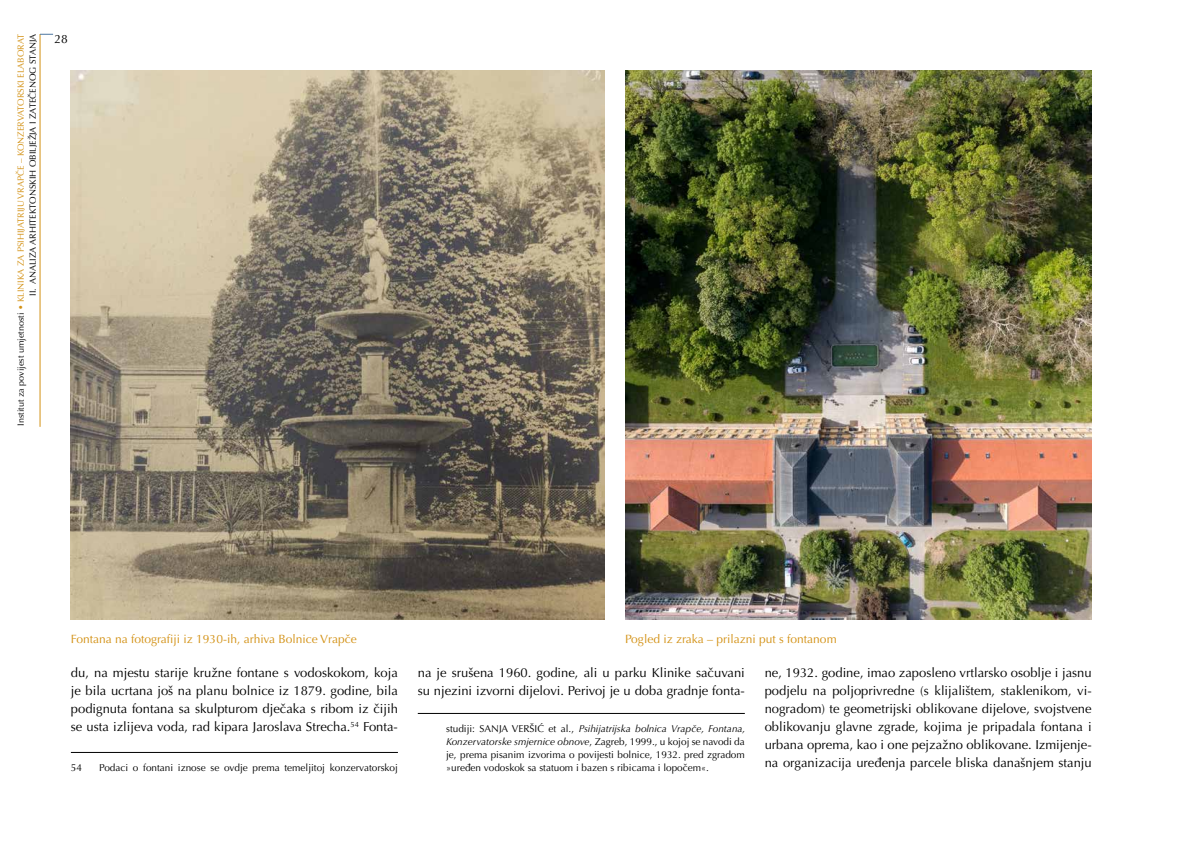
<style>
.page{position:relative;width:1191px;height:842px;background:#fff}
.page>*{position:absolute;margin:0;border:0;box-sizing:border-box;transform-origin:0 0}
.t1{font:13px/18px "Optima LT Pro";color:#000;text-align:justify}
.t2{font:12px "Optima LT Pro";color:#d39114}
.t3{font:12px "Optima LT Pro";color:#000}
.t4{font:10px/13px "Optima LT Pro";color:#000;text-align:justify}
.t5{font:9px/11.8px "Optima LT Pro";color:#000;text-align:right}
.s1{color:#d39114}
.s2{font-style:italic}
</style>
<div class="page">
<hr style="left:40px;top:34px;width:1px;height:393px;background:#d39114">
<svg style="left:40px;top:34px;width:13px;height:1px"></svg>
<img style="left:625px;top:71px;width:466px;height:549px">
<img style="left:71px;top:71px;width:534px;height:549px">
<hr style="left:71px;top:752px;width:327px;height:1px;background:#000">
<hr style="left:418px;top:713px;width:327px;height:1px;background:#000">
<p class="t5" style="left:15px;top:426px;width:393px;rotate:-90deg">Institut za povijest umjetnosti <span class="s1">• KLINIKA ZA PSIHIJATRIJU VRAPČE – KONZERVATORSKI ELABORAT<br></span>II. ANALIZA ARHITEKTONSKIH OBILJEŽJA I ZATEČENOG STANJA</p>
<p class="t3" style="left:54px;top:31px;width:15px">28</p>
<p class="t2" style="left:71px;top:631px;width:287px">Fontana na fotografiji iz 1930-ih, arhiva Bolnice Vrapče</p>
<p class="t2" style="left:625px;top:631px;width:213px">Pogled iz zraka – prilazni put s fontanom</p>
<p class="t1" style="left:71px;top:664px;width:328px">du, na mjestu starije kružne fontane s vodoskokom, koja je bila ucrtana još na planu bolnice iz 1879. godine, bila podignuta fontana sa skulpturom dječaka s ribom iz čijih se usta izlijeva voda, rad kipara Jaroslava Strecha.<sup>54</sup> Fonta-</p>
<p class="t4" style="left:71px;top:761px;width:13px">54</p>
<p class="t4" style="left:99px;top:761px;width:300px">Podaci o fontani iznose se ovdje prema temeljitoj konzervatorskoj</p>
<p class="t1" style="left:418px;top:664px;width:328px">na je srušena 1960. godine, ali u parku Klinike sačuvani su njezini izvorni dijelovi. Perivoj je u doba gradnje fonta-</p>
<p class="t4" style="left:446px;top:722px;width:301px">studiji: SANJA VERŠIĆ et al., <span class="s2">Psihijatrijska bolnica Vrapče, Fontana, Konzervatorske smjernice obnove</span>, Zagreb, 1999., u kojoj se navodi da je, prema pisanim izvorima o povijesti bolnice, 1932. pred zgradom »uređen vodoskok sa statuom i bazen s ribicama i lopočem«.</p>
<p class="t1" style="left:764px;top:664px;width:328px">ne, 1932. godine, imao zaposleno vrtlarsko osoblje i jasnu podjelu na poljoprivredne (s klijalištem, staklenikom, vi&shy;nogradom) te geometrijski oblikovane dijelove, svojstvene oblikovanju glavne zgrade, kojima je pripadala fontana i urbana oprema, kao i one pejzažno oblikovane. Izmijenje&shy;na organizacija uređenja parcele bliska današnjem stanju</p>
</div>
